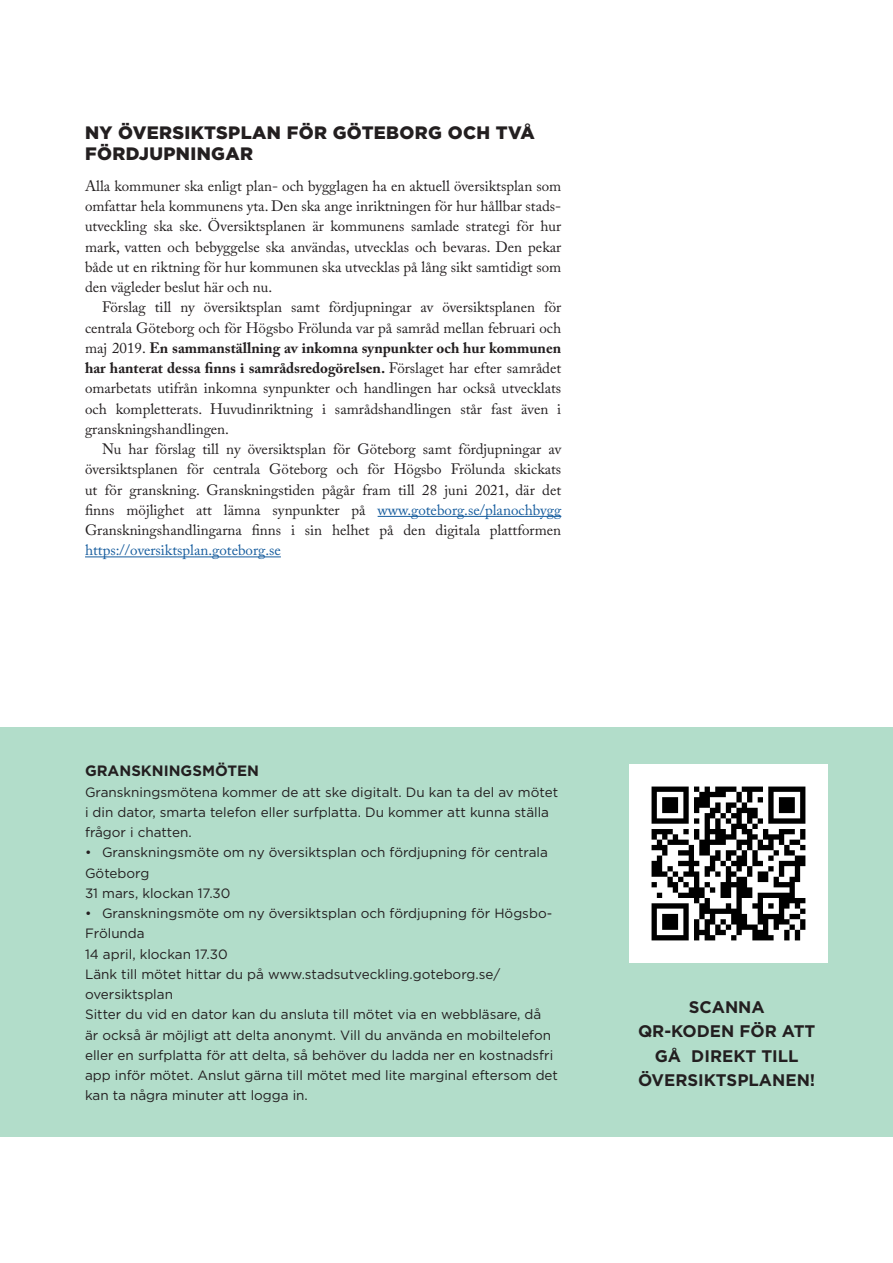
<style>
.page{position:relative;width:893px;height:1263px;background:#fff}
.page>*{position:absolute;margin:0;border:0;box-sizing:border-box;transform-origin:0 0}
.Rubrik_2_-_onumrerad{font:900 18px/20.2px "Gotham";letter-spacing:.02em;color:#231f20}
.Infographics_Rubrik{font:700 16.8px/24.5px "Gotham";color:#231f20;text-align:center}
.Brödtext_med_indrag{font:15px/20.2px "Adobe Caslon Pro";color:#231f20;text-align:justify}
.Brödtext_utan_indrag{font:15px/20.2px "Adobe Caslon Pro";color:#231f20;text-align:justify}
.Infographics_Rubrik-2{font:700 15px "Gotham";color:#231f20}
.Brödtext_rekommendat{font:13.5px/20.2px "Gotham";color:#231f20}
.s1{font-weight:700}
.s2{color:#175d9e}
</style>
<div class="page">
<div style="left:0;top:727px;width:893px;height:409px;background:#b2ddca"></div>
<hr style="left:378px;top:516px;width:183px;height:1px;background:#175d9e">
<hr style="left:85px;top:556px;width:196px;height:1px;background:#175d9e">
<img style="left:630px;top:764px;width:198px;height:198px">
<h2 class="Rubrik_2_-_onumrerad" style="left:85px;top:123px;width:451px">NY ÖVERSIKTSPLAN FÖR GÖTEBORG OCH TVÅ<br>FÖRDJUPNINGAR</h2>
<p class="Brödtext_utan_indrag" style="left:85px;top:176px;width:478px">Alla kommuner ska enligt plan- och bygglagen ha en aktuell översiktsplan som omfattar hela kommunens yta. Den ska ange inriktningen för hur hållbar stads&shy;utveckling ska ske. Översiktsplanen är kommunens samlade strategi för hur mark, vatten och bebyggelse ska användas, utvecklas och bevaras. Den pekar både ut en riktning för hur kommunen ska utvecklas på lång sikt samtidigt som den vägleder beslut här och nu.</p>
<p class="Brödtext_med_indrag" style="left:85px;top:297px;width:478px;text-indent:17px">Förslag till ny översiktsplan samt fördjupningar av översiktsplanen för centrala Göteborg och för Högsbo Frölunda var på samråd mellan februari och maj 2019. <span class="s1">En sammanställning av inkomna synpunkter och hur kommunen har hanterat dessa finns i samrådsredogörelsen.</span> Förslaget har efter samrådet omarbetats utifrån inkomna synpunkter och handlingen har också utvecklats och kompletterats. Huvudinriktning i samrådshandlingen står fast även i granskningshandlingen.</p>
<p class="Brödtext_med_indrag" style="left:85px;top:439px;width:478px;text-indent:17px">Nu har förslag till ny översiktsplan för Göteborg samt fördjupningar av översiktsplanen för centrala Göteborg och för Högsbo Frölunda skickats ut för granskning. Granskningstiden pågår fram till 28 juni 2021, där det finns möjlighet att lämna synpunkter på <span class="s2">www.goteborg.se/planochbygg </span>Granskningshandlingarna finns i sin helhet på den digitala plattformen <span class="s2">https://oversiktsplan.goteborg.se</span></p>
<p class="Infographics_Rubrik-2" style="left:85px;top:761px;width:175px">GRANSKNINGSMÖTEN</p>
<p class="Brödtext_rekommendat" style="left:85px;top:781px;width:475px">Granskningsmötena kommer de att ske digitalt. Du kan ta del av mötet i din dator, smarta telefon eller surfplatta. Du kommer att kunna ställa frågor i chatten.</p>
<p class="Brödtext_rekommendat" style="left:85px;top:842px;width:464px">• Granskningsmöte om ny översiktsplan och fördjupning för centrala<br>Göteborg</p>
<p class="Brödtext_rekommendat" style="left:85px;top:883px;width:147px">31 mars, klockan 17.30</p>
<p class="Brödtext_rekommendat" style="left:85px;top:903px;width:469px">• Granskningsmöte om ny översiktsplan och fördjupning för Högsbo-<br>Frölunda</p>
<p class="Brödtext_rekommendat" style="left:85px;top:943px;width:144px">14 april, klockan 17.30</p>
<p class="Brödtext_rekommendat" style="left:85px;top:964px;width:417px">Länk till mötet hittar du på www.stadsutveckling.goteborg.se/ oversiktsplan</p>
<p class="Brödtext_rekommendat" style="left:85px;top:1004px;width:475px">Sitter du vid en dator kan du ansluta till mötet via en webbläsare, då<br>är också är möjligt att delta anonymt. Vill du använda en mobiltelefon eller en surfplatta för att delta, så behöver du ladda ner en kostnadsfri app inför mötet. Anslut gärna till mötet med lite marginal eftersom det kan ta några minuter att logga in.</p>
<p class="Infographics_Rubrik" style="left:638px;top:994px;width:179px">SCANNA<br>QR-KODEN FÖR ATT<br>GÅ DIREKT TILL<br>ÖVERSIKTSPLANEN!</p>
</div>
